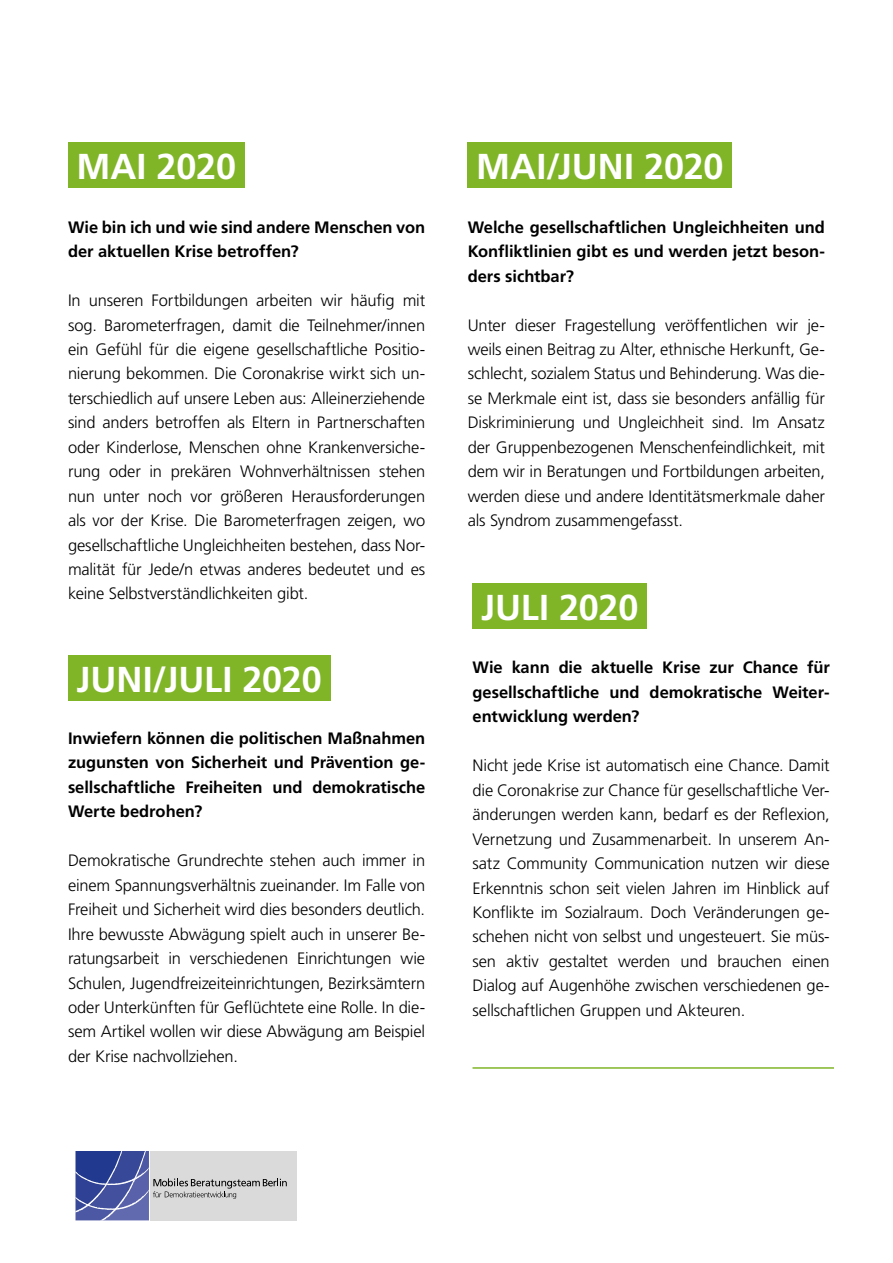
<style>
.page{position:relative;width:893px;height:1263px;background:#fff}
.page>*{position:absolute;margin:0;border:0;box-sizing:border-box;transform-origin:0 0}
.Head_back{font:700 36px "Frutiger";color:#fff}
.t1{font:300 16.5px/24.5px "Frutiger";letter-spacing:-.01em;color:#000;text-align:justify}
.t2{font:700 16.5px/24.5px "Frutiger";letter-spacing:-.005em;color:#000;text-align:justify}
</style>
<div class="page">
<hr style="left:472px;top:1067px;width:362px;height:2px;background:#81b528">
<div style="left:150px;top:1151px;width:147px;height:69px;background:#dadada"></div>
<svg style="left:76px;top:1151px;width:211px;height:69px"></svg>
<hr style="left:8px;top:0;width:276px;height:1px;background:#81b528">
<div style="left:68px;top:143px;width:177px;height:45px;background:#81b528"></div>
<div style="left:468px;top:143px;width:264px;height:45px;background:#81b528"></div>
<div style="left:68px;top:656px;width:262px;height:45px;background:#81b528"></div>
<div style="left:472px;top:584px;width:175px;height:45px;background:#81b528"></div>
<p class="Head_back" style="left:77px;top:146px;width:161px">MAI 2020</p>
<p class="Head_back" style="left:476px;top:146px;width:249px">MAI/JUNI 2020</p>
<p class="t2" style="left:68px;top:215px;width:359px">Wie bin ich und wie sind andere Menschen von der aktuellen Krise betroffen?</p>
<p class="t1" style="left:68px;top:288px;width:359px">In unseren Fortbildungen arbeiten wir häufig mit sog. Barometerfragen, damit die Teilnehmer/innen ein Gefühl für die eigene gesellschaftliche Positio&shy;nierung bekommen. Die Coronakrise wirkt sich un&shy;terschiedlich auf unsere Leben aus: Alleinerziehende sind anders betroffen als Eltern in Partnerschaften oder Kinderlose, Menschen ohne Krankenversiche&shy;rung oder in prekären Wohnverhältnissen stehen nun unter noch vor größeren Herausforderungen als vor der Krise. Die Barometerfragen zeigen, wo gesellschaftliche Ungleichheiten bestehen, dass Nor&shy;malität für Jede/n etwas anderes bedeutet und es keine Selbstverständlichkeiten gibt.</p>
<p class="Head_back" style="left:77px;top:658px;width:247px">JUNI/JULI 2020</p>
<p class="t2" style="left:68px;top:726px;width:359px">Inwiefern können die politischen Maßnahmen zugunsten von Sicherheit und Prävention ge&shy;sellschaftliche Freiheiten und demokratische Werte bedrohen?</p>
<p class="t1" style="left:68px;top:848px;width:359px">Demokratische Grundrechte stehen auch immer in einem Spannungsverhältnis zueinander. Im Falle von Freiheit und Sicherheit wird dies besonders deutlich.<br>Ihre bewusste Abwägung spielt auch in unserer Be&shy;ratungsarbeit in verschiedenen Einrichtungen wie Schulen, Jugendfreizeiteinrichtungen, Bezirksämtern oder Unterkünften für Geflüchtete eine Rolle. In die&shy;sem Artikel wollen wir diese Abwägung am Beispiel der Krise nachvollziehen.</p>
<p class="t2" style="left:468px;top:215px;width:359px">Welche gesellschaftlichen Ungleichheiten und Konfliktlinien gibt es und werden jetzt beson&shy;ders sichtbar?</p>
<p class="t1" style="left:468px;top:313px;width:359px">Unter dieser Fragestellung veröffentlichen wir je&shy;weils einen Beitrag zu Alter, ethnische Herkunft, Ge&shy;schlecht, sozialem Status und Behinderung. Was die&shy;se Merkmale eint ist, dass sie besonders anfällig für Diskriminierung und Ungleichheit sind. Im Ansatz der Gruppenbezogenen Menschenfeindlichkeit, mit dem wir in Beratungen und Fortbildungen arbeiten, werden diese und andere Identitätsmerkmale daher als Syndrom zusammengefasst.</p>
<p class="Head_back" style="left:481px;top:586px;width:159px">JULI 2020</p>
<p class="t2" style="left:472px;top:655px;width:359px">Wie kann die aktuelle Krise zur Chance für gesellschaftliche und demokratische Weiter&shy;entwicklung werden?</p>
<p class="t1" style="left:472px;top:753px;width:359px">Nicht jede Krise ist automatisch eine Chance. Damit die Coronakrise zur Chance für gesellschaftliche Ver&shy;änderungen werden kann, bedarf es der Reflexion, Vernetzung und Zusammenarbeit. In unserem An&shy;satz Community Communication nutzen wir diese Erkenntnis schon seit vielen Jahren im Hinblick auf Konflikte im Sozialraum. Doch Veränderungen ge&shy;schehen nicht von selbst und ungesteuert. Sie müs&shy;sen aktiv gestaltet werden und brauchen einen Dialog auf Augenhöhe zwischen verschiedenen ge&shy;sellschaftlichen Gruppen und Akteuren.</p>
</div>
